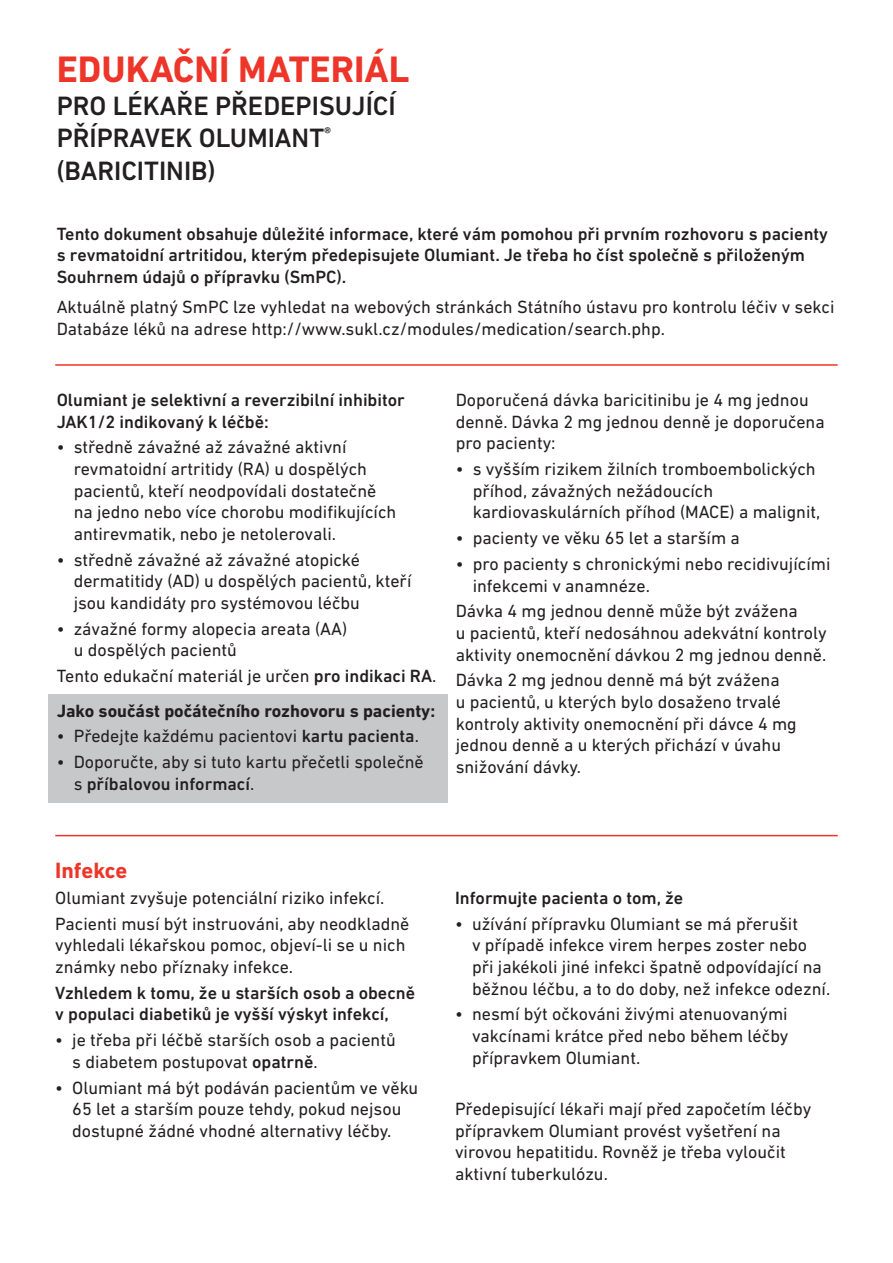
<style>
.page{position:relative;width:893px;height:1263px;background:#fff}
.page>*{position:absolute;margin:0;border:0;box-sizing:border-box;transform-origin:0 0}
.t1{font:700 37.5px "DIN Next LT Pro";color:#ee3529}
.t2{font:500 27px/32.4px "DIN Next LT Pro";color:#231f20}
.t3{font:700 22.5px "DIN Next LT Pro";color:#ee3529}
.t4{font:18px/21.6px "DIN Next LT Pro";color:#231f20}
.t5{font:500 18px/21.6px "DIN Next LT Pro";color:#231f20}
.t6{font:700 18px/34.3px "DIN Next LT Pro";color:#231f20}
.s1{font-weight:400}
.s2{font-weight:500}
</style>
<div class="page">
<div style="left:48px;top:695px;width:399px;height:35px;background:#c7c8ca"></div>
<div style="left:48px;top:720px;width:399px;height:35px;background:#c7c8ca"></div>
<div style="left:48px;top:746px;width:399px;height:57px;background:#c7c8ca"></div>
<hr style="left:55px;top:835px;width:783px;height:1px;background:#ee3529">
<hr style="left:55px;top:364px;width:783px;height:2px;background:#ee3529">
<h1 class="t1" style="left:57px;top:48px;width:354px">EDUKAČNÍ MATERIÁL</h1>
<h2 class="t2" style="left:57px;top:89px;width:340px">PRO LÉKAŘE PŘEDEPISUJÍCÍ<br>PŘÍPRAVEK OLUMIANT<sup>® </sup>(BARICITINIB)</h2>
<p class="t5" style="left:57px;top:223px;width:773px">Tento dokument obsahuje důležité informace, které vám pomohou při prvním rozhovoru s pacienty s revmatoidní artritidou, kterým předepisujete Olumiant. Je třeba ho číst společně s přiloženým<br>Souhrnem údajů o přípravku (SmPC).</p>
<p class="t4" style="left:57px;top:296px;width:779px">Aktuálně platný SmPC lze vyhledat na webových stránkách Státního ústavu pro kontrolu léčiv v sekci<br>Databáze léků na adrese http://www.sukl.cz/modules/medication/search.php.</p>
<p class="t5" style="left:57px;top:389px;width:350px">Olumiant je selektivní a reverzibilní inhibitor<br>JAK1/2 indikovaný k léčbě:</p>
<p class="t4" style="left:74px;top:436px;width:324px;text-indent:-17px">• středně závažné až závažné aktivní revmatoidní artritidy (RA) u dospělých pacientů, kteří neodpovídali dostatečně na jedno nebo více chorobu modifikujících antirevmatik, nebo je netolerovali.</p>
<p class="t4" style="left:74px;top:549px;width:339px;text-indent:-17px">• středně závažné až závažné atopické dermatitidy (AD) u dospělých pacientů, kteří jsou kandidáty pro systémovou léčbu</p>
<p class="t4" style="left:74px;top:618px;width:275px;text-indent:-17px">• závažné formy alopecia areata (AA) u dospělých pacientů</p>
<p class="t6" style="left:57px;top:659px;width:381px"><span class="s1">Tento edukační materiál je určen</span> <span class="s2">pro indikaci RA</span><span class="s1">.<br></span>Jako součást počátečního rozhovoru s pacienty:</p>
<p class="t4" style="left:57px;top:725px;width:364px">• Předejte každému pacientovi <span class="s2">kartu pacienta</span>.</p>
<p class="t4" style="left:74px;top:751px;width:352px;text-indent:-17px">• Doporučte, aby si tuto kartu přečetli společně s <span class="s2">příbalovou informací</span>.</p>
<p class="t4" style="left:456px;top:389px;width:370px">Doporučená dávka baricitinibu je 4 mg jednou denně. Dávka 2 mg jednou denně je doporučena pro pacienty:</p>
<p class="t4" style="left:473px;top:458px;width:349px;text-indent:-17px">• s vyšším rizikem žilních tromboembolických příhod, závažných nežádoucích kardiovaskulárních příhod (MACE) a malignit,</p>
<p class="t4" style="left:456px;top:527px;width:286px">• pacienty ve věku 65 let a starším a</p>
<p class="t4" style="left:473px;top:553px;width:359px;text-indent:-17px">• pro pacienty s chronickými nebo recidivujícími infekcemi v anamnéze.</p>
<p class="t4" style="left:456px;top:600px;width:372px">Dávka 4 mg jednou denně může být zvážena<br>u pacientů, kteří nedosáhnou adekvátní kontroly aktivity onemocnění dávkou 2 mg jednou denně.</p>
<p class="t4" style="left:456px;top:669px;width:343px">Dávka 2 mg jednou denně má být zvážena<br>u pacientů, u kterých bylo dosaženo trvalé kontroly aktivity onemocnění při dávce 4 mg jednou denně a u kterých přichází v úvahu snižování dávky.</p>
<p class="t3" style="left:55px;top:857px;width:73px">Infekce</p>
<p class="t4" style="left:55px;top:885px;width:356px;line-height:25.8px">Olumiant zvyšuje potenciální riziko infekcí.<br>Pacienti musí být instruováni, aby neodkladně</p>
<p class="t4" style="left:55px;top:934px;width:352px">vyhledali lékařskou pomoc, objeví-li se u nich známky nebo příznaky infekce.</p>
<p class="t5" style="left:55px;top:982px;width:361px">Vzhledem k tomu, že u starších osob a obecně v populaci diabetiků je vyšší výskyt infekcí,</p>
<p class="t4" style="left:72px;top:1029px;width:325px;text-indent:-17px">• je třeba při léčbě starších osob a pacientů s diabetem postupovat <span class="s2">opatrně</span>.</p>
<p class="t4" style="left:55px;top:1076px;width:364px;text-align:center">• Olumiant má být podáván pacientům ve věku<br>65 let a starším pouze tehdy, pokud nejsou dostupné žádné vhodné alternativy léčby.</p>
<p class="t5" style="left:455px;top:887px;width:230px">Informujte pacienta o tom, že</p>
<p class="t4" style="left:472px;top:912px;width:360px;text-indent:-17px">• užívání přípravku Olumiant se má přerušit<br>v případě infekce virem herpes zoster nebo při jakékoli jiné infekci špatně odpovídající na běžnou léčbu, a to do doby, než infekce odezní.</p>
<p class="t4" style="left:472px;top:1003px;width:318px;text-align:justify;text-indent:-17px">• nesmí být očkováni živými atenuovanými vakcínami krátce před nebo během léčby přípravkem Olumiant.</p>
<p class="t4" style="left:455px;top:1098px;width:358px">Předepisující lékaři mají před započetím léčby přípravkem Olumiant provést vyšetření na virovou hepatitidu. Rovněž je třeba vyloučit aktivní tuberkulózu.</p>
</div>
